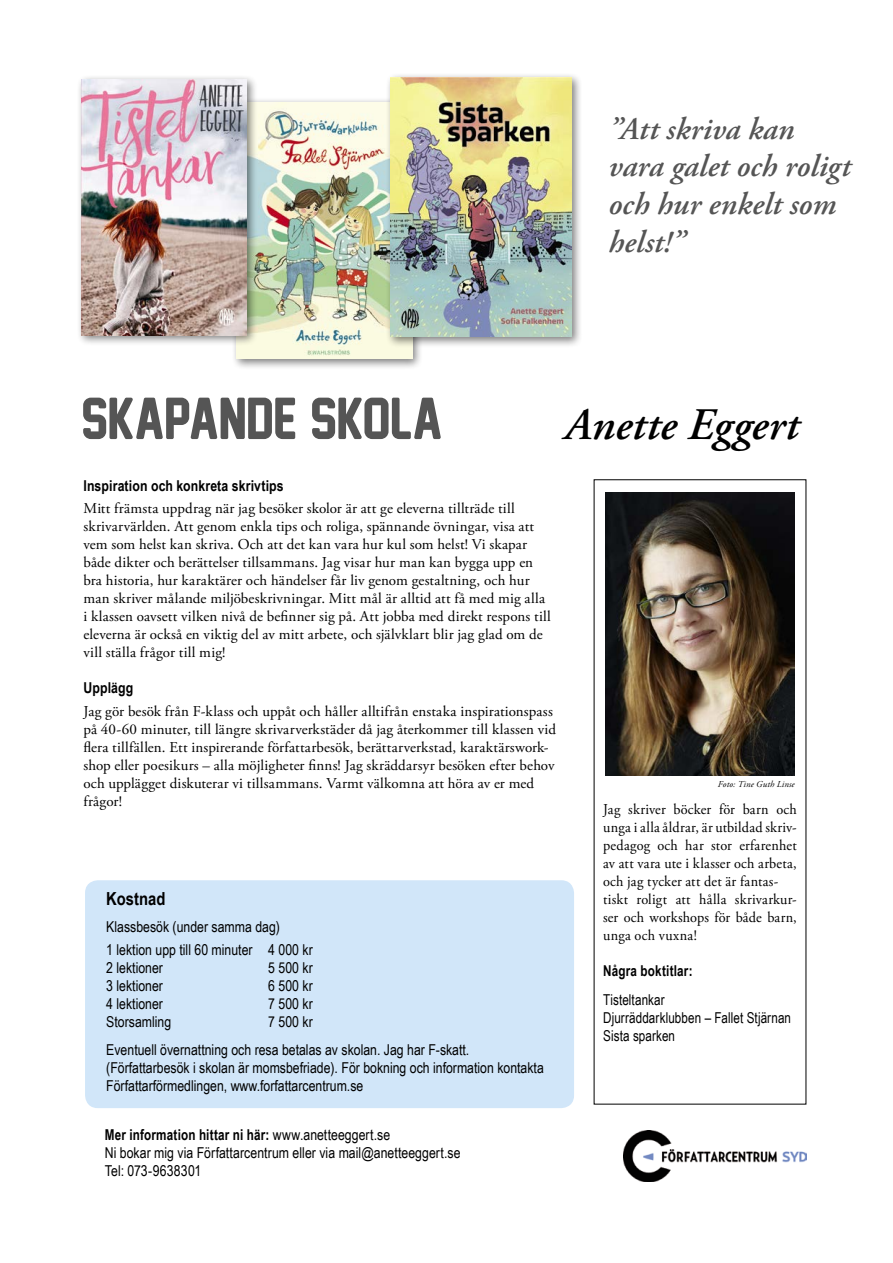
<style>
.page{position:relative;width:893px;height:1263px;background:#fff}
.page>*{position:absolute;margin:0;border:0;box-sizing:border-box;transform-origin:0 0}
.t1{font:54px "New Athletic M54";letter-spacing:-.01em;color:#555}
.t2{font:italic 600 45px "Adobe Garamond Pro";color:#000}
.t3{font:italic 600 31.5px/37.8px "Adobe Garamond Pro";color:#555}
.t4{font:700 18px "Arial Narrow";color:#000}
.t5{font:15px/18px "Adobe Garamond Pro";letter-spacing:.01em;color:#000}
.t6{font:15px/18px "Arial Narrow";color:#000}
.t7{font:15px/18px "Adobe Garamond Pro";letter-spacing:.01em;color:#000;scale:.95 1}
.t8{font:15px/18px "Arial Narrow";color:#000;scale:.95 1}
.t9{font:700 15px "Arial Narrow";letter-spacing:.01em;color:#000}
.t10{font:700 15px "Arial Narrow";letter-spacing:.01em;color:#000;scale:.95 1}
.t11{font:italic 9px "Adobe Garamond Pro";letter-spacing:.02em;color:#000}
.s1{font-weight:700}
</style>
<div class="page">
<div style="left:85px;top:880px;width:489px;height:228px;background:#d1e6f9;border-radius:13px"></div>
<img style="left:623px;top:1130px;width:183px;height:51px">
<img style="left:605px;top:492px;width:189px;height:284px">
<div style="left:231px;top:97px;width:193px;height:273px;background:#000;opacity:.5"></div>
<img style="left:236px;top:102px;width:176px;height:257px">
<div style="left:385px;top:72px;width:197px;height:276px;background:#000;opacity:.5"></div>
<img style="left:390px;top:77px;width:181px;height:260px">
<div style="left:76px;top:74px;width:182px;height:272px;background:#000;opacity:.5"></div>
<img style="left:81px;top:79px;width:166px;height:256px">
<h3 class="t3" style="left:609px;top:111px;width:243px">”Att skriva kan vara galet och roligt och hur enkelt som helst!”</h3>
<h1 class="t1" style="left:81px;top:389px;width:363px">SKAPANDE SKOLA</h1>
<h2 class="t2" style="left:564px;top:399px;width:236px">Anette Eggert</h2>
<p class="t9" style="left:83px;top:474px;width:202px">Inspiration och konkreta skrivtips</p>
<p class="t5" style="left:83px;top:500px;width:469px">Mitt främsta uppdrag när jag besöker skolor är att ge eleverna tillträde till skrivarvärlden. Att genom enkla tips och roliga, spännande övningar, visa att vem som helst kan skriva. Och att det kan vara hur kul som helst! Vi skapar både dikter och berättelser tillsammans. Jag visar hur man kan bygga upp en bra historia, hur karaktärer och händelser får liv genom gestaltning, och hur man skriver målande miljöbeskrivningar. Mitt mål är alltid att få med mig alla i klassen oavsett vilken nivå de befinner sig på. Att jobba med direkt respons till eleverna är också en viktig del av mitt arbete, och självklart blir jag glad om de vill ställa frågor till mig!</p>
<p class="t9" style="left:83px;top:677px;width:51px">Upplägg</p>
<p class="t5" style="left:83px;top:703px;width:474px">Jag gör besök från F-klass och uppåt och håller alltifrån enstaka inspirationspass på 40-60 minuter, till längre skrivarverkstäder då jag återkommer till klassen vid flera tillfällen. Ett inspirerande författarbesök, berättarverkstad, karaktärswork&shy;shop eller poesikurs – alla möjligheter finns! Jag skräddarsyr besöken efter behov och upplägget diskuterar vi tillsammans. Varmt välkomna att höra av er med frågor!</p>
<p class="t11" style="left:718px;top:779px;width:78px">Foto: Tine Guth Linse</p>
<p class="t7" style="left:603px;top:801px;width:205px">Jag skriver böcker för barn och unga i alla åldrar, är utbildad skriv&shy;pedagog och har stor erfarenhet av att vara ute i klasser och arbeta, och jag tycker att det är fantas&shy;tiskt roligt att hålla skrivarkur&shy;ser och workshops för både barn, unga och vuxna!</p>
<p class="t10" style="left:603px;top:959px;width:96px">Några boktitlar:</p>
<p class="t8" style="left:603px;top:990px;width:199px">Tisteltankar<br>Djurräddarklubben – Fallet Stjärnan<br>Sista sparken</p>
<p class="t4" style="left:106px;top:885px;width:61px">Kostnad</p>
<p class="t6" style="left:106px;top:915px;width:208px;line-height:22.5px">Klassbesök (under samma dag)<br>1 lektion upp till 60 minuter 4 000 kr</p>
<p class="t6" style="left:106px;top:958px;width:58px">2 lektioner</p>
<p class="t6" style="left:268px;top:958px;width:46px">5 500 kr</p>
<p class="t6" style="left:106px;top:976px;width:58px">3 lektioner</p>
<p class="t6" style="left:268px;top:976px;width:46px">6 500 kr</p>
<p class="t6" style="left:106px;top:994px;width:58px">4 lektioner</p>
<p class="t6" style="left:268px;top:994px;width:46px">7 500 kr</p>
<p class="t6" style="left:106px;top:1012px;width:66px">Storsamling</p>
<p class="t6" style="left:106px;top:1006px;width:365px;line-height:28.8px;text-align:center">7 500 kr<br>Eventuell övernattning och resa betalas av skolan. Jag har F-skatt.</p>
<p class="t6" style="left:106px;top:1058px;width:439px">(Författarbesök i skolan är momsbefriade). För bokning och information kontakta<br>Författarförmedlingen, www.forfattarcentrum.se</p>
<p class="t6" style="left:105px;top:1125px;width:357px"><span class="s1">Mer information hittar ni här:</span> www.anetteeggert.se<br>Ni bokar mig via Författarcentrum eller via mail@anetteeggert.se<br>Tel: 073-9638301</p>
</div>
